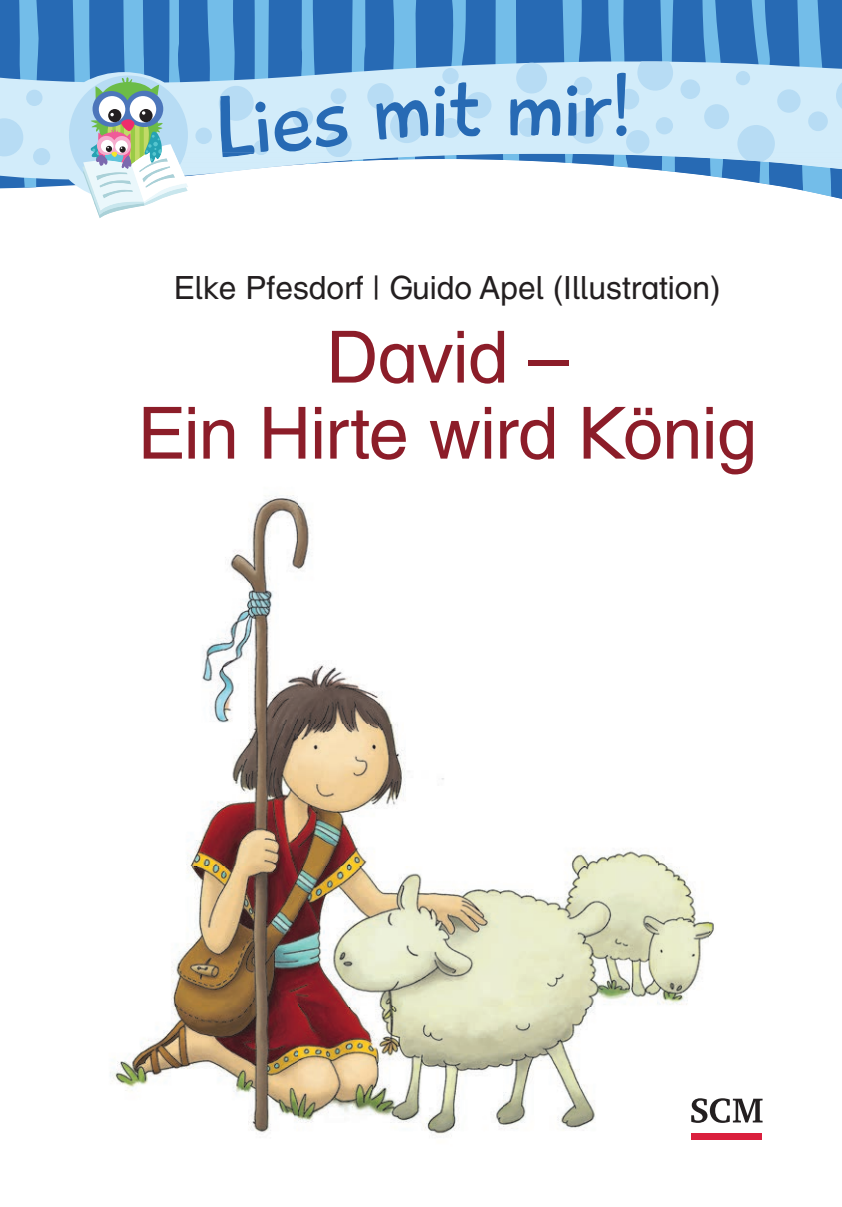
<style>
.page{position:relative;width:842px;height:1207px;background:#fff}
.page>*{position:absolute;margin:0;border:0;box-sizing:border-box;transform-origin:0 0}
.t1{font:89.2px "Playtime With Hot Toddies";color:#276ab4}
.t2{font:72px/76px "Lesebuch";letter-spacing:-.01em;color:#8c1d29;text-align:center}
.t3{font:32px "Lesebuch";color:#231f20}
</style>
<div class="page">
<div style="left:39px;top:0;width:756px;height:47px;background:#276ab4"></div>
<svg style="left:392px;top:0;width:25px;height:47px"></svg>
<svg style="left:207px;top:0;width:28px;height:47px"></svg>
<svg style="left:495px;top:0;width:24px;height:47px"></svg>
<svg style="left:701px;top:0;width:21px;height:47px"></svg>
<svg style="left:0;top:47px;width:795px;height:142px;background:#a9ceea"></svg>
<div style="left:26px;top:90px;width:16px;height:16px;background:#b7dcf4;border-radius:50%"></div>
<svg style="left:0;top:0;width:39px;height:188px;background:#8cbce2"></svg>
<div style="left:33px;top:148px;width:17px;height:17px;background:#b7dcf4;border-radius:50%"></div>
<div style="left:219px;top:86px;width:34px;height:35px;background:#b7dcf4;border-radius:50%"></div>
<div style="left:195px;top:128px;width:17px;height:16px;background:#b7dcf4;border-radius:50%"></div>
<div style="left:253px;top:140px;width:15px;height:15px;background:#cce8f8;border-radius:50%"></div>
<div style="left:292px;top:107px;width:21px;height:21px;background:#b7dcf4;border-radius:50%"></div>
<div style="left:390px;top:110px;width:33px;height:33px;background:#b7dcf4;border-radius:50%"></div>
<div style="left:330px;top:88px;width:16px;height:16px;background:#b7dcf4;border-radius:50%"></div>
<div style="left:325px;top:131px;width:26px;height:26px;background:#b7dcf4;border-radius:50%"></div>
<div style="left:367px;top:83px;width:26px;height:26px;background:#b7dcf4;border-radius:50%"></div>
<div style="left:465px;top:92px;width:26px;height:26px;background:#b7dcf4;border-radius:50%"></div>
<div style="left:442px;top:68px;width:16px;height:16px;background:#c3e3f6;border-radius:50%"></div>
<svg style="left:440px;top:118px;width:20px;height:20px"></svg>
<div style="left:518px;top:118px;width:19px;height:19px;background:#b7dcf4;border-radius:50%"></div>
<div style="left:516px;top:63px;width:30px;height:31px;background:#b7dcf4;border-radius:50%"></div>
<div style="left:680px;top:79px;width:19px;height:20px;background:#b7dcf4;border-radius:50%"></div>
<div style="left:776px;top:89px;width:24px;height:24px;background:#b7dcf4;border-radius:50%"></div>
<div style="left:703px;top:104px;width:25px;height:25px;background:#b7dcf4;border-radius:50%"></div>
<svg style="left:735px;top:71px;width:14px;height:14px"></svg>
<svg style="left:795px;top:0;width:47px;height:196px;background:#92c1e4"></svg>
<div style="left:569px;top:110px;width:34px;height:34px;background:#b7dcf4;border-radius:50%"></div>
<div style="left:573px;top:77px;width:19px;height:18px;background:#b7dcf4;border-radius:50%"></div>
<svg style="left:737px;top:0;width:37px;height:152px;background:#8fbee2"></svg>
<img style="left:110px;top:495px;width:188px;height:638px">
<img style="left:298px;top:503px;width:409px;height:637px">
<img style="left:188px;top:176px;width:653px;height:23px">
<img style="left:801px;top:176px;width:29px;height:20px">
<svg style="left:351px;top:0;width:15px;height:152px;background:#a0d0ee"></svg>
<svg style="left:300px;top:0;width:17px;height:152px;background:#94c6e8"></svg>
<svg style="left:443px;top:0;width:24px;height:152px;background:#94c3e6"></svg>
<img style="left:759px;top:176px;width:10px;height:8px">
<img style="left:710px;top:176px;width:12px;height:1px">
<svg style="left:560px;top:0;width:22px;height:152px;background:#a1cfed"></svg>
<img style="left:188px;top:152px;width:653px;height:24px">
<img style="left:328px;top:152px;width:20px;height:5px">
<svg style="left:607px;top:0;width:68px;height:172px;background:#90bee3"></svg>
<img style="left:739px;top:152px;width:33px;height:9px">
<svg style="left:72px;top:0;width:116px;height:218px"></svg>
<img style="left:145px;top:174px;width:30px;height:14px">
<img style="left:142px;top:166px;width:28px;height:16px">
<img style="left:139px;top:158px;width:29px;height:14px">
<img style="left:103px;top:190px;width:30px;height:8px">
<img style="left:99px;top:180px;width:32px;height:7px">
<img style="left:96px;top:172px;width:31px;height:8px">
<img style="left:222px;top:152px;width:32px;height:5px">
<svg style="left:254px;top:0;width:15px;height:169px;background:#a1d1ef"></svg>
<div style="left:691px;top:1132px;width:70px;height:7px;background:#da1f3d"></div>
<svg style="left:691px;top:1098px;width:71px;height:25px"></svg>
<h1 class="t1" style="left:431px;top:53px;width:203px">it mir!</h1>
<h1 class="t1" style="left:208px;top:74px;width:218px;rotate:-6deg">Lies m</h1>
<p class="t3" style="left:174px;top:270px;width:548px">Elke Pfesdorf | Guido Apel (Illustration)</p>
<h2 class="t2" style="left:137px;top:319px;width:620px">David –<br>Ein Hirte wird König</h2>
</div>
